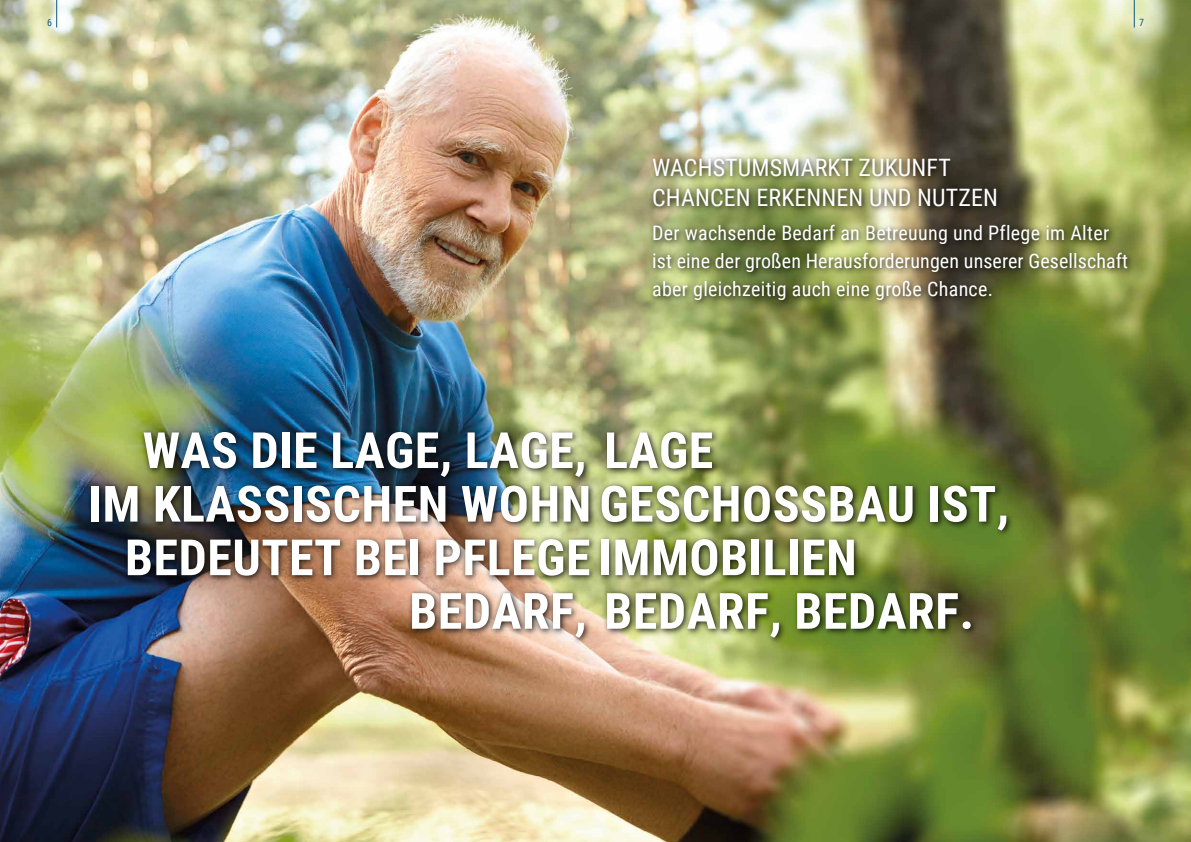
<style>
.page{position:relative;width:1191px;height:842px;background:#fff}
.page>*{position:absolute;margin:0;border:0;box-sizing:border-box;transform-origin:0 0}
.t1{font:700 50px "Roboto Condensed";letter-spacing:.01em;color:#fff}
.t2{font:24px/30px "Roboto Condensed";letter-spacing:.005em;color:#fff}
.t3{font:20px/28px "Roboto Condensed";letter-spacing:.015em;color:#fff}
.t4{font:10px "Roboto Condensed";color:#0c5981}
</style>
<div class="page">
<img style="left:0;top:0;width:1191px;height:842px">
<img style="left:135px;top:418px;width:588px;height:53px">
<img style="left:81px;top:471px;width:950px;height:74px">
<img style="left:118px;top:525px;width:761px;height:74px">
<img style="left:402px;top:579px;width:582px;height:73px">
<img style="left:645px;top:149px;width:498px;height:163px">
<svg style="left:56px;top:0;width:1px;height:27px"></svg>
<svg style="left:1133px;top:0;width:1px;height:27px"></svg>
<p class="t4" style="left:47px;top:15px;width:6px">6</p>
<p class="t4" style="left:1139px;top:15px;width:6px">7</p>
<p class="t2" style="left:652px;top:152px;width:347px">WACHSTUMSMARKT ZUKUNFT<br>CHANCEN ERKENNEN UND NUTZEN</p>
<p class="t3" style="left:652px;top:219px;width:477px">Der wachsende Bedarf an Betreuung und Pflege im Alter ist eine der großen Herausforderungen unserer Gesellschaft aber gleichzeitig auch eine große Chance.</p>
<h1 class="t1" style="left:143px;top:415px;width:572px">WAS DIE LAGE, LAGE, LAGE</h1>
<h1 class="t1" style="left:88px;top:469px;width:922px">IM KLASSISCHEN WOHN GESCHOSSBAU IST,</h1>
<h1 class="t1" style="left:125px;top:522px;width:733px">BEDEUTET BEI PFLEGE IMMOBILIEN</h1>
<h1 class="t1" style="left:409px;top:576px;width:566px">BEDARF, BEDARF, BEDARF.</h1>
</div>
